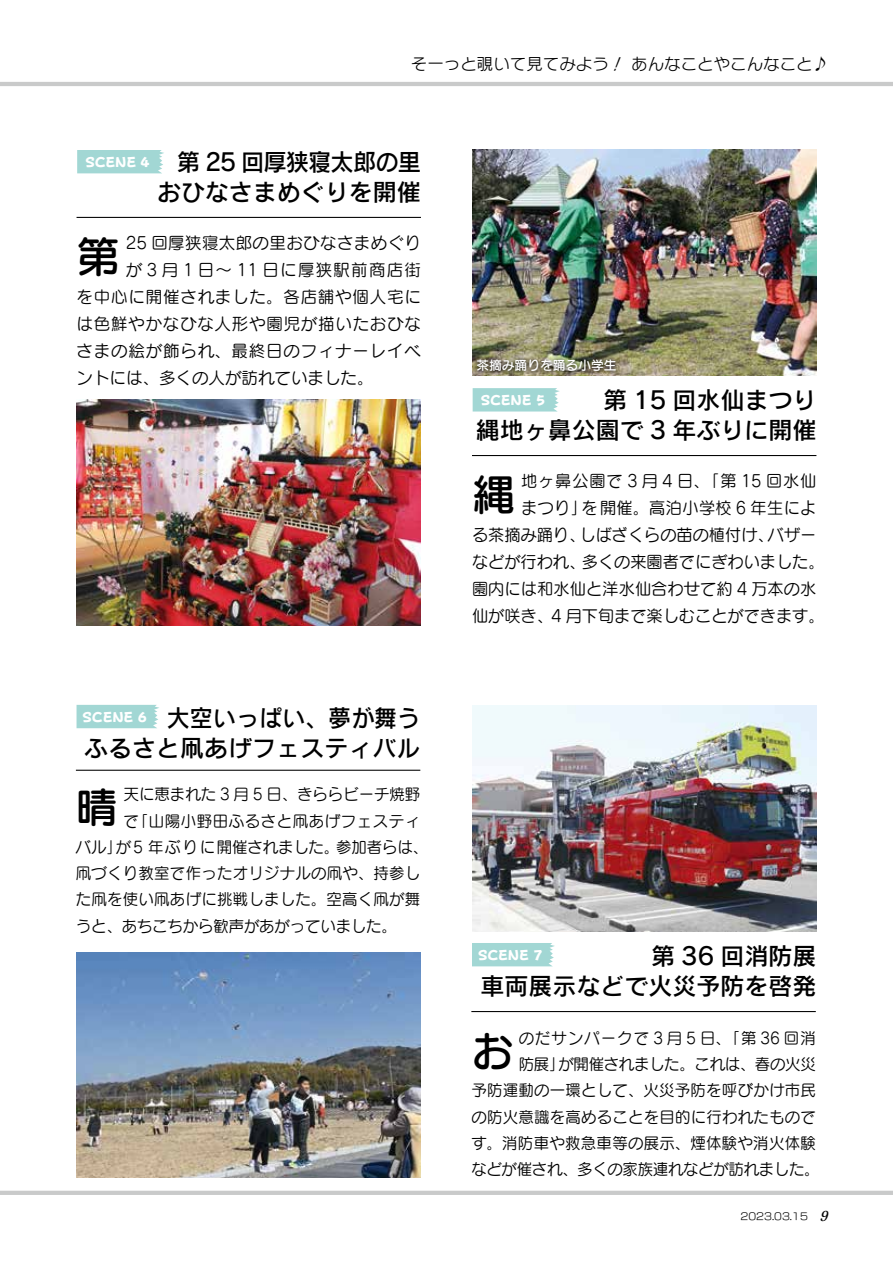
<style>
.page{position:relative;width:893px;height:1263px;background:#fff}
.page>*{position:absolute;margin:0;border:0;box-sizing:border-box;transform-origin:0 0}
.t1{font:43.5px "Seurat Pro DB";color:#000}
.t2{font:42px "Seurat Pro DB";color:#000}
.t3{font:24px/30px "Rodin Cattleya Pro DB";color:#000;text-align:right}
.t4{font:24px/30px "Rodin Cattleya Pro DB";color:#000;text-align:right;scale:.96 1}
.t5{font:16.5px "Seurat Pro M";color:#000}
.t6{font:16.5px "Seurat Pro M";letter-spacing:.025em;color:#000}
.t7{font:16.5px "Seurat Pro M";letter-spacing:.05em;color:#000}
.t8{font:16.5px "Rodin NTLG Pro M";color:#000}
.t9{font:16.5px "Seurat Pro M";letter-spacing:.045em;color:#000}
.t10{font:16.5px "Seurat Pro M";letter-spacing:.055em;color:#000}
.t11{font:16.5px "Seurat Pro M";letter-spacing:.075em;color:#000}
.t12{font:15.75px/26.2px "Seurat Pro M";letter-spacing:.015em;color:#000;text-align:right}
.t13{font:15.75px "Seurat Pro M";letter-spacing:-.01em;color:#000}
.t14{font:15.75px "Seurat Pro M";letter-spacing:-.005em;color:#000}
.t15{font:15.75px "Seurat Pro M";letter-spacing:.035em;color:#000}
.t16{font:14.25px "Pop Happiness Std EB";color:#fff}
.t17{font:12.75px "Seurat Pro DB";color:#fff}
.t18{font:9.75px "New Rodin Pro M";color:#000}
.s1{font-style:italic}
.s2{font-family:"Matisse Eleganto Pro B";font-style:italic;font-size:13.5px}
</style>
<div class="page">
<hr style="left:0;top:82px;width:893px;height:4px;background:#c9caca">
<hr style="left:0;top:1191px;width:893px;height:4px;background:#c9caca">
<img style="left:77px;top:400px;width:344px;height:225px">
<img style="left:472px;top:706px;width:344px;height:225px">
<img style="left:77px;top:952px;width:344px;height:226px">
<hr style="left:77px;top:217px;width:344px;height:1px;background:#000">
<div style="left:77px;top:150px;width:87px;height:23px;background:#a2d7d4"></div>
<svg style="left:473px;top:388px;width:87px;height:23px;background:#a6d8d6"></svg>
<hr style="left:472px;top:455px;width:344px;height:1px;background:#000">
<hr style="left:471px;top:1011px;width:345px;height:1px;background:#000">
<div style="left:472px;top:943px;width:83px;height:23px;background:#a2d7d4"></div>
<hr style="left:76px;top:770px;width:344px;height:1px;background:#000">
<div style="left:77px;top:705px;width:82px;height:23px;background:#a2d7d4"></div>
<img style="left:472px;top:150px;width:345px;height:225px">
<img style="left:473px;top:355px;width:147px;height:21px">
<p class="t8" style="left:411px;top:53px;width:422px">そーっと覗いて見てみよう！ あんなことやこんなこと<span class="s1">♪</span></p>
<p class="t16" style="left:85px;top:153px;width:66px">SCENE 4</p>
<h3 class="t3" style="left:157px;top:146px;width:266px">第 25 回厚狭寝太郎の里おひなさまめぐりを開催</h3>
<h1 class="t1" style="left:77px;top:228px;width:45px">第</h1>
<p class="t6" style="left:126px;top:232px;width:297px">25 回厚狭寝太郎の里おひなさまめぐり</p>
<p class="t11" style="left:126px;top:259px;width:297px">が 3 月 1 日〜 11 日に厚狭駅前商店街</p>
<p class="t7" style="left:77px;top:286px;width:346px">を中心に開催されました。各店舗や個人宅に</p>
<p class="t9" style="left:77px;top:313px;width:346px">は色鮮やかなひな人形や園児が描いたおひな</p>
<p class="t7" style="left:77px;top:340px;width:346px">さまの絵が飾られ、最終日のフィナーレイベ</p>
<p class="t5" style="left:77px;top:367px;width:298px">ントには、多くの人が訪れていました。</p>
<h3 class="t4" style="left:84px;top:702px;width:351px">大空いっぱい、夢が舞う<br>ふるさと凧あげフェスティバル</h3>
<p class="t16" style="left:83px;top:708px;width:66px">SCENE 6</p>
<h2 class="t2" style="left:76px;top:780px;width:43px">晴</h2>
<p class="t14" style="left:123px;top:784px;width:298px">天に恵まれた 3 月 5 日、きららビーチ焼野</p>
<p class="t15" style="left:123px;top:810px;width:299px">で「山陽小野田ふるさと凧あげフェスティ</p>
<p class="t13" style="left:76px;top:837px;width:354px">バル」が5 年ぶりに開催されました。参加者らは、</p>
<p class="t12" style="left:76px;top:860px;width:346px">凧づくり教室で作ったオリジナルの凧や、持参し</p>
<p class="t12" style="left:76px;top:886px;width:346px">た凧を使い凧あげに挑戦しました。空高く凧が舞</p>
<p class="t13" style="left:76px;top:915px;width:323px">うと、あちこちから歓声があがっていました。</p>
<p class="t17" style="left:476px;top:357px;width:142px">茶摘み踊りを踊る小学生</p>
<h3 class="t3" style="left:476px;top:384px;width:342px">第 15 回水仙まつり<br>縄地ヶ鼻公園で 3 年ぶりに開催</h3>
<p class="t16" style="left:481px;top:391px;width:66px">SCENE 5</p>
<h1 class="t1" style="left:472px;top:466px;width:45px">縄</h1>
<p class="t10" style="left:521px;top:470px;width:297px">地ヶ鼻公園で 3 月 4 日、「第 15 回水仙</p>
<p class="t6" style="left:521px;top:497px;width:297px">まつり」を開催。高泊小学校 6 年生によ</p>
<p class="t5" style="left:472px;top:524px;width:346px">る茶摘み踊り、しばざくらの苗の植付け、バザー</p>
<p class="t5" style="left:472px;top:551px;width:354px">などが行われ、多くの来園者でにぎわいました。</p>
<p class="t6" style="left:472px;top:578px;width:346px">園内には和水仙と洋水仙合わせて約 4 万本の水</p>
<p class="t5" style="left:472px;top:605px;width:354px">仙が咲き、4 月下旬まで楽しむことができます。</p>
<h3 class="t3" style="left:480px;top:940px;width:337px">第 36 回消防展<br>車両展示などで火災予防を啓発</h3>
<p class="t16" style="left:478px;top:946px;width:66px">SCENE 7</p>
<p class="t12" style="left:471px;top:1024px;width:350px">のだサンパークで 3 月 5 日、「第 36 回消<br>防展」が開催されました。これは、春の火災<br>予防運動の一環として、火災予防を呼びかけ市民の防火意識を高めることを目的に行われたものです。消防車や救急車等の展示、煙体験や消火体験などが催され、多くの家族連れなどが訪れました。</p>
<h2 class="t2" style="left:471px;top:1023px;width:43px">お</h2>
<p class="t18" style="left:740px;top:1208px;width:93px">2023.03.15 <span class="s2">9</span></p>
</div>
